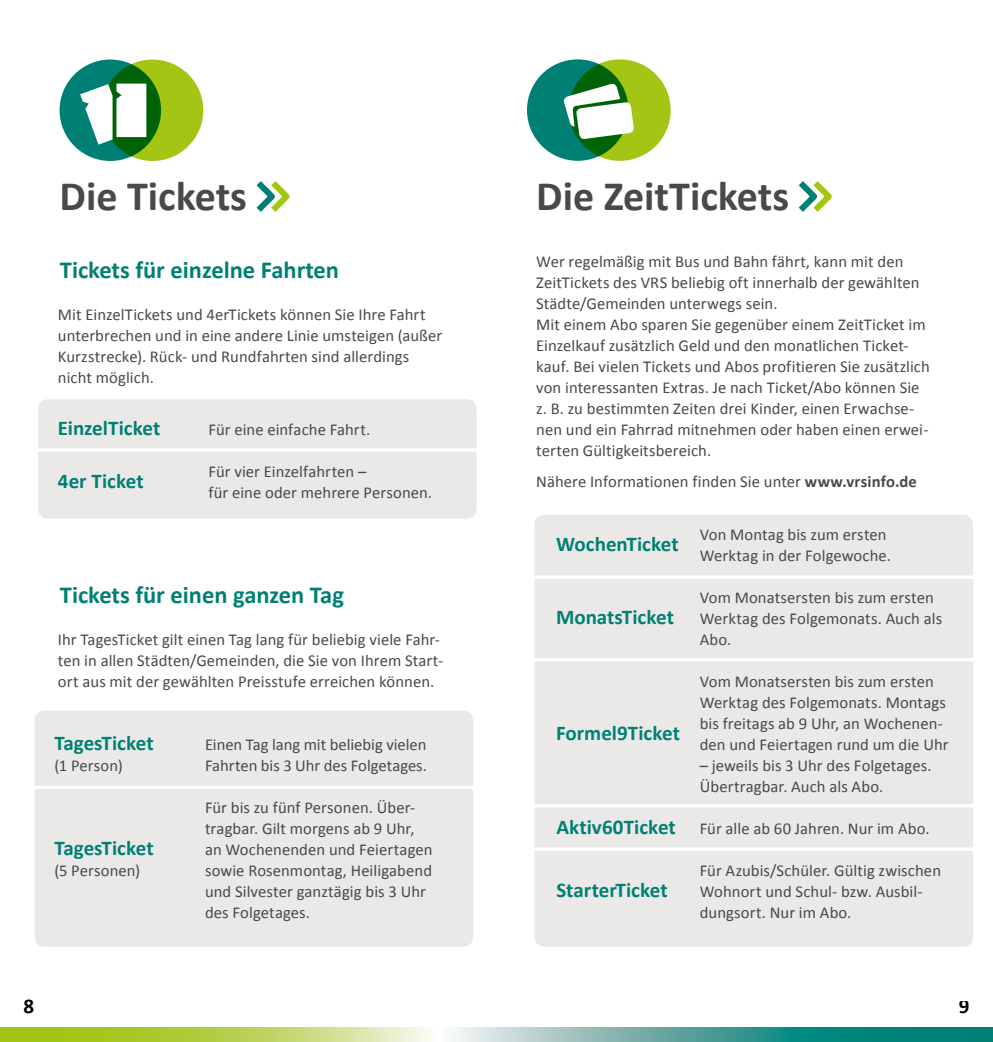
<style>
.page{position:relative;width:993px;height:1042px;background:#fff}
.page>*{position:absolute;margin:0;border:0;box-sizing:border-box;transform-origin:0 0}
.t1{font:700 42px "Calibri";color:#494948}
.t2{font:700 24.5px "Calibri";color:#008075}
.t3{font:700 21px "Calibri";color:#008075}
.t4{font:700 21px "Calibri";color:#000}
.t5{font:16.62px/21px "Calibri";letter-spacing:.005em;color:#494948}
.s1{font-weight:700}
</style>
<div class="page">
<div style="left:38px;top:399px;width:438px;height:120px;background:#ebe9e8;border-radius:10px"></div>
<div style="left:35px;top:710px;width:438px;height:236px;background:#ebe9e8;border-radius:10px"></div>
<div style="left:534px;top:515px;width:438px;height:431px;background:#ebe9e8;border-radius:10px"></div>
<svg style="left:0;top:1027px;width:992px;height:15px"></svg>
<svg style="left:256px;top:181px;width:34px;height:31px"></svg>
<svg style="left:798px;top:181px;width:34px;height:31px"></svg>
<hr style="left:30px;top:448px;width:451px;height:4px;background:#fff">
<hr style="left:26px;top:785px;width:452px;height:4px;background:#fff">
<hr style="left:526px;top:575px;width:451px;height:4px;background:#fff">
<hr style="left:526px;top:658px;width:451px;height:3px;background:#fff">
<hr style="left:526px;top:804px;width:451px;height:3px;background:#fff">
<hr style="left:526px;top:847px;width:451px;height:4px;background:#fff">
<div style="left:60px;top:60px;width:101px;height:101px;background:#008075;border-radius:50%"></div>
<svg style="left:102px;top:60px;width:101px;height:101px;fill:#a2c613"></svg>
<svg style="left:80px;top:84px;width:66px;height:61px"></svg>
<div style="left:527px;top:59px;width:101px;height:102px;background:#008075;border-radius:50%"></div>
<svg style="left:569px;top:59px;width:101px;height:102px;fill:#a2c613"></svg>
<svg style="left:564px;top:83px;width:70px;height:57px"></svg>
<h1 class="t1" style="left:60px;top:169px;width:189px">Die Tickets</h1>
<h1 class="t1" style="left:536px;top:169px;width:254px">Die ZeitTickets</h1>
<h2 class="t2" style="left:60px;top:254px;width:280px">Tickets für einzelne Fahrten</h2>
<p class="t5" style="left:58px;top:304px;width:386px">Mit EinzelTickets und 4erTickets können Sie Ihre Fahrt unterbrechen und in eine andere Linie umsteigen (außer Kurzstrecke). Rück- und Rundfahrten sind allerdings nicht möglich.</p>
<p class="t3" style="left:58px;top:415px;width:104px">EinzelTicket</p>
<p class="t3" style="left:58px;top:467px;width:87px">4er Ticket</p>
<p class="t5" style="left:208px;top:419px;width:163px">Für eine einfache Fahrt.</p>
<p class="t5" style="left:208px;top:461px;width:225px">Für vier Einzelfahrten –<br>für eine oder mehrere Personen.</p>
<h2 class="t2" style="left:60px;top:579px;width:285px">Tickets für einen ganzen Tag</h2>
<p class="t5" style="left:58px;top:629px;width:385px">Ihr TagesTicket gilt einen Tag lang für beliebig viele Fahr&shy;ten in allen Städten/Gemeinden, die Sie von Ihrem Start&shy;ort aus mit der gewählten Preisstufe erreichen können.</p>
<p class="t3" style="left:54px;top:730px;width:101px">TagesTicket</p>
<p class="t5" style="left:54px;top:755px;width:70px">(1 Person)</p>
<p class="t3" style="left:54px;top:835px;width:101px">TagesTicket</p>
<p class="t5" style="left:54px;top:860px;width:87px">(5 Personen)</p>
<p class="t5" style="left:205px;top:734px;width:223px">Einen Tag lang mit beliebig vielen<br>Fahrten bis 3 Uhr des Folgetages.</p>
<p class="t5" style="left:205px;top:797px;width:229px">Für bis zu fünf Personen. Über&shy;tragbar. Gilt morgens ab 9 Uhr, an Wochenenden und Feiertagen sowie Rosenmontag, Heiligabend und Silvester ganztägig bis 3 Uhr des Folgetages.</p>
<p class="t5" style="left:536px;top:251px;width:395px">Wer regelmäßig mit Bus und Bahn fährt, kann mit den ZeitTickets des VRS beliebig oft innerhalb der gewählten Städte/Gemeinden unterwegs sein.<br>Mit einem Abo sparen Sie gegenüber einem ZeitTicket im Einzelkauf zusätzlich Geld und den monatlichen Ticket&shy;kauf. Bei vielen Tickets und Abos profitieren Sie zusätzlich von interessanten Extras. Je nach Ticket/Abo können Sie z. B. zu bestimmten Zeiten drei Kinder, einen Erwachse&shy;nen und ein Fahrrad mitnehmen oder haben einen erwei&shy;terten Gültigkeitsbereich.</p>
<p class="t5" style="left:536px;top:471px;width:382px">Nähere Informationen finden Sie unter <span class="s1">www.vrsinfo.de</span></p>
<p class="t3" style="left:556px;top:530px;width:124px">WochenTicket</p>
<p class="t5" style="left:699px;top:524px;width:193px">Von Montag bis zum ersten<br>Werktag in der Folgewoche.</p>
<p class="t5" style="left:699px;top:587px;width:244px">Vom Monatsersten bis zum ersten<br>Werktag des Folgemonats. Auch als<br>Abo.</p>
<p class="t5" style="left:699px;top:671px;width:250px">Vom Monatsersten bis zum ersten Werktag des Folgemonats. Montags bis freitags ab 9 Uhr, an Wochenen&shy;den und Feiertagen rund um die Uhr</p>
<p class="t5" style="left:699px;top:755px;width:233px">– jeweils bis 3 Uhr des Folgetages.<br>Übertragbar. Auch als Abo.</p>
<p class="t5" style="left:699px;top:818px;width:231px">Für alle ab 60 Jahren. Nur im Abo.</p>
<p class="t5" style="left:699px;top:860px;width:243px">Für Azubis/Schüler. Gültig zwischen<br>Wohnort und Schul- bzw. Ausbil&shy;dungsort. Nur im Abo.</p>
<p class="t3" style="left:556px;top:604px;width:119px">MonatsTicket</p>
<p class="t3" style="left:556px;top:719px;width:125px">Formel9Ticket</p>
<p class="t3" style="left:556px;top:814px;width:121px">Aktiv60Ticket</p>
<p class="t3" style="left:556px;top:877px;width:113px">StarterTicket</p>
<p class="t4" style="left:24px;top:992px;width:12px">8</p>
<p class="t4" style="left:958px;top:992px;width:12px">9</p>
</div>
